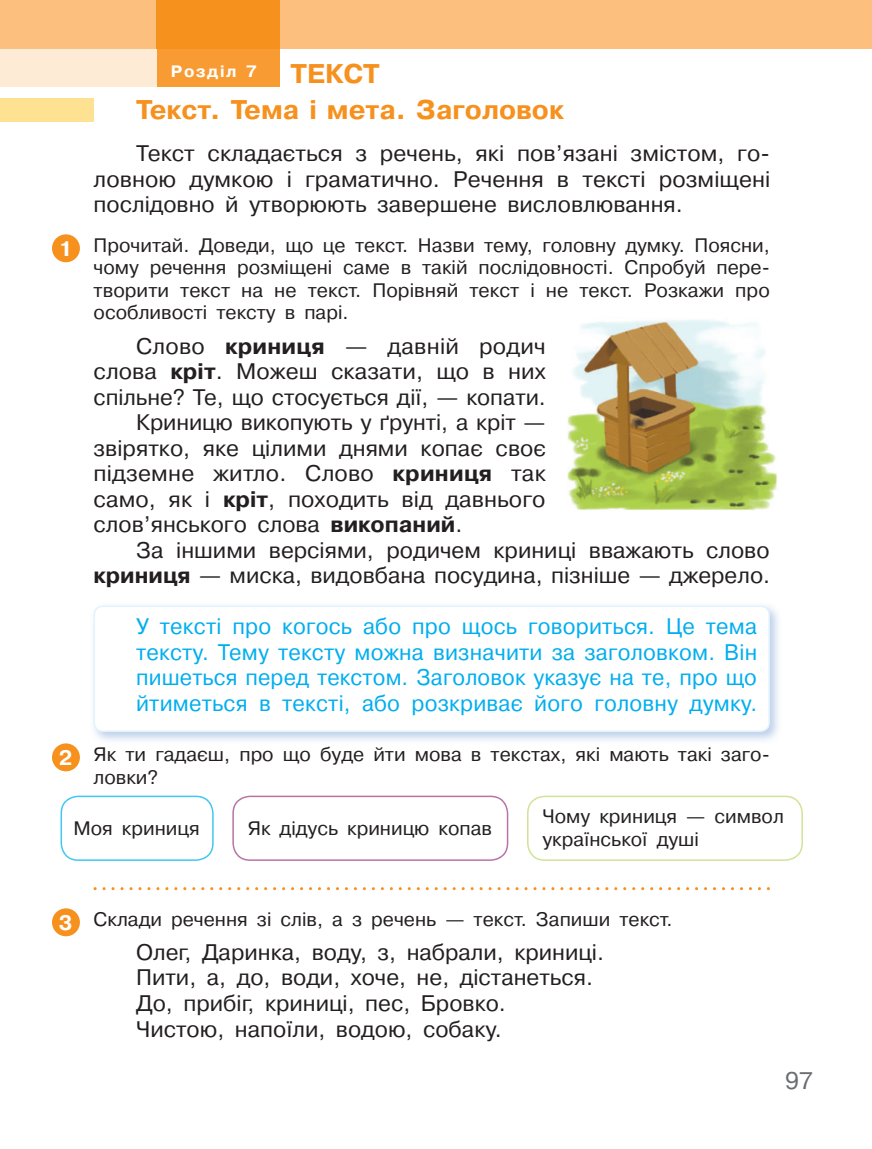
<style>
.page{position:relative;width:872px;height:1149px;background:#fff}
.page>*{position:absolute;margin:0;border:0;box-sizing:border-box;transform-origin:0 0}
.t1{font:700 27px "Pragmatica C";color:#f6911e}
.t2{font:24px "Pragmatica C";color:#6c6d70}
.t3{font:22.5px/25.5px "Pragmatica C";color:#231f20;text-align:justify}
.t4{font:22.5px/25.5px "Pragmatica C";letter-spacing:.01em;color:#00aeef;text-align:justify}
.t5{font:700 21px "Pragmatica C";color:#fff}
.t6{font:19.5px/22.5px "Pragmatica C";color:#231f20}
.t7{font:700 16.5px "Pragmatica C";letter-spacing:.1em;color:#fff}
.s1{font-size:27px;color:#f6911e}
.s2{font-weight:700}
</style>
<div class="page">
<svg style="left:94px;top:605px;width:676px;height:126px"></svg>
<svg style="left:94px;top:887px;width:676px;height:2px"></svg>
<svg style="left:61px;top:795px;width:153px;height:65px"></svg>
<svg style="left:527px;top:795px;width:276px;height:65px"></svg>
<svg style="left:232px;top:795px;width:276px;height:65px"></svg>
<div style="left:0;top:98px;width:94px;height:23px;background:#ffe192"></div>
<div style="left:156px;top:48px;width:124px;height:38px;background:#f89b33"></div>
<div style="left:0;top:48px;width:156px;height:38px;background:#feebd6"></div>
<div style="left:0;top:0;width:872px;height:48px;background:#fcbf7e"></div>
<div style="left:156px;top:0;width:124px;height:48px;background:#f6911e"></div>
<div style="left:52px;top:234px;width:28px;height:28px;background:#f6911e;border-radius:50%"></div>
<img style="left:567px;top:320px;width:210px;height:190px">
<div style="left:52px;top:743px;width:28px;height:28px;background:#f6911e;border-radius:50%"></div>
<div style="left:52px;top:908px;width:28px;height:28px;background:#f6911e;border-radius:50%"></div>
<p class="t7" style="left:171px;top:63px;width:210px">розділ 7 <span class="s1">тЕкст</span></p>
<p class="t1" style="left:136px;top:94px;width:429px">текст. тема і мета. Заголовок</p>
<p class="t3" style="left:94px;top:141px;width:678px;text-indent:43px">Текст складається з речень, які пов’язані змістом, го&shy;ловною думкою і граматично. Речення в тексті розміщені послідовно й утворюють завершене висловлювання.</p>
<p class="t6" style="left:94px;top:234px;width:678px;text-align:justify">Прочитай. Доведи, що це текст. Назви тему, головну думку. Поясни, чому речення розміщені саме в такій послідовності. Спробуй пере&shy;творити текст на не текст. Порівняй текст і не текст. Розкажи про особливості тексту в парі.</p>
<p class="t3" style="left:136px;top:333px;width:411px">Слово <span class="s2">криниця</span> — давній родич</p>
<p class="t3" style="left:94px;top:358px;width:454px">слова <span class="s2">кріт</span>. Можеш сказати, що в них</p>
<p class="t3" style="left:94px;top:384px;width:454px">спільне? Те, що стосується дії, — копати.</p>
<p class="t3" style="left:136px;top:409px;width:411px">Криницю викопують у ґрунті, а кріт —</p>
<p class="t3" style="left:94px;top:435px;width:454px">звірятко, яке цілими днями копає своє</p>
<p class="t3" style="left:94px;top:460px;width:454px">підземне житло. Слово <span class="s2">криниця</span> так</p>
<p class="t3" style="left:94px;top:486px;width:453px">само, як і <span class="s2">кріт</span>, походить від давнього</p>
<p class="t3" style="left:94px;top:511px;width:370px">слов’янського слова <span class="s2">викопаний</span>.</p>
<p class="t3" style="left:136px;top:537px;width:635px">За іншими версіями, родичем криниці вважають слово</p>
<p class="t3" style="left:94px;top:562px;width:678px"><span class="s2">криниця</span> — миска, видовбана посудина, пізніше — джерело.</p>
<p class="t4" style="left:136px;top:613px;width:622px">У тексті про когось або про щось говориться. Це тема тексту. Тему тексту можна визначити за заголовком. Він пишеться перед текстом. Заголовок указує на те, про що йтиметься в тексті, або розкриває його головну думку.</p>
<p class="t6" style="left:94px;top:743px;width:678px">Як ти гадаєш, про що буде йти мова в текстах, які мають такі заго&shy;ловки?</p>
<p class="t6" style="left:73px;top:817px;width:128px">Моя криниця</p>
<p class="t5" style="left:59px;top:237px;width:15px">1</p>
<p class="t5" style="left:59px;top:746px;width:15px">2</p>
<p class="t6" style="left:542px;top:805px;width:243px">Чому криниця — символ української душі</p>
<p class="t6" style="left:248px;top:817px;width:246px">Як дідусь криницю копав</p>
<p class="t5" style="left:59px;top:910px;width:15px">3</p>
<p class="t6" style="left:94px;top:907px;width:580px">Склади речення зі слів, а з речень — текст. Запиши текст.</p>
<p class="t3" style="left:136px;top:939px;width:469px;text-align:left">Олег, Даринка, воду, з, набрали, криниці.<br>Пити, а, до, води, хоче, не, дістанеться.<br>До, прибіг, криниці, пес, Бровко.<br>Чистою, напоїли, водою, собаку.</p>
<p class="t2" style="left:785px;top:1066px;width:29px">97</p>
</div>
